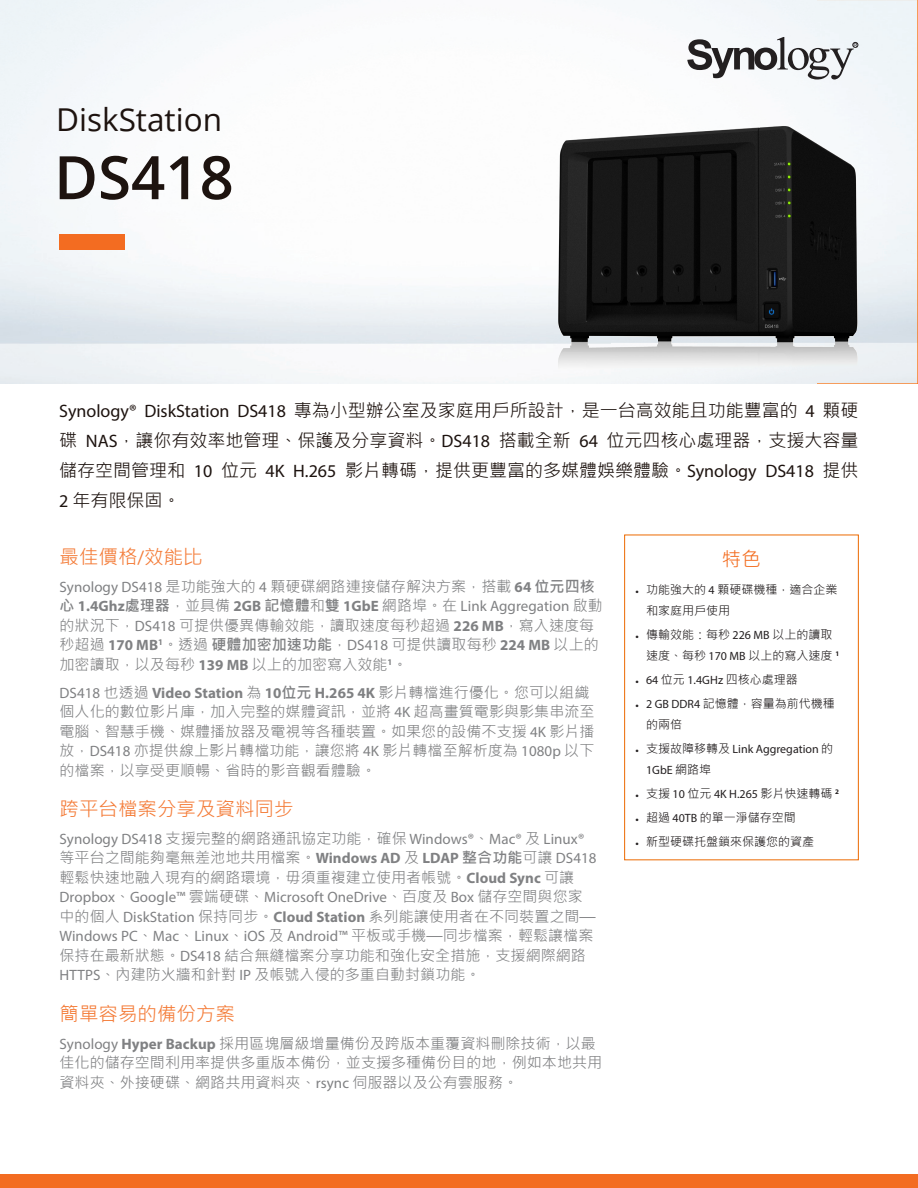
<style>
.page{position:relative;width:918px;height:1188px;background:#fff}
.page>*{position:absolute;margin:0;border:0;box-sizing:border-box;transform-origin:0 0}
.Model_Name{font:600 60px "Open Sans";color:#1d130f}
.Product_Type{font:31.5px "Open Sans";color:#1d130f}
.Chapter_Title_1{font:19.5px "Microsoft Jheng Hei";color:#f47b37}
.Selling_Title{font:19.5px "Microsoft Jheng Hei";color:#f36d20}
.Introduction{font:18px/30px "Microsoft Jheng Hei";color:#1d130f;text-align:justify}
.Body_Content{font:15px/19.5px "Microsoft Jheng Hei";letter-spacing:.005em;color:#808183}
.t1{font:12px/21px "Microsoft Jheng Hei";color:#231f20}
.t2{font:12px/21px "Myriad Pro";color:#231f20}
.s1{font-family:"Myriad Pro"}
.s2{font-family:"Myriad Pro";font-weight:700}
.s3{font-weight:700}
.s4{font-family:"Microsoft Jheng Hei"}
</style>
<div class="page">
<div style="left:0;top:1174px;width:918px;height:14px;background:#f36c21"></div>
<svg style="left:687px;top:37px;width:171px;height:43px"></svg>
<div style="left:59px;top:234px;width:66px;height:16px;background:#f36c21"></div>
<div style="left:624px;top:535px;width:235px;height:325px;border:1px solid #ec6900"></div>
<img style="left:557px;top:124px;width:301px;height:253px">
<p class="Product_Type" style="left:56px;top:98px;width:167px">DiskStation</p>
<p class="Model_Name" style="left:54px;top:136px;width:181px">DS418</p>
<p class="Introduction" style="left:59px;top:396px;width:801px"><span class="s1">Synology® DiskStation DS418</span> 專為小型辦公室及家庭用戶所設計，是一台高效能且功能豐富的 <span class="s1">4</span> 顆硬碟 <span class="s1">NAS</span>，讓你有效率地管理、保護及分享資料。<span class="s1">DS418</span> 搭載全新 <span class="s1">64</span> 位元四核心處理器，支援大容量儲存空間管理和 <span class="s1">10</span> 位元 <span class="s1">4K H.265</span> 影片轉碼，提供更豐富的多媒體娛樂體驗。<span class="s1">Synology DS418</span> 提供<span class="s1">2</span> 年有限保固。</p>
<p class="Chapter_Title_1" style="left:60px;top:544px;width:145px">最佳價格<span class="s1">/</span>效能比</p>
<p class="Body_Content" style="left:60px;top:576px;width:545px"><span class="s1">Synology DS418</span> 是功能強大的 <span class="s1">4</span> 顆硬碟網路連接儲存解決方案，搭載 <span class="s2">64</span> <span class="s3">位元四核心</span> <span class="s2">1.4Ghz</span><span class="s3">處理器</span>，並具備 <span class="s2">2GB</span> <span class="s3">記憶體</span>和<span class="s3">雙</span> <span class="s2">1GbE</span> 網路埠。在 <span class="s1">Link Aggregation</span> 啟動的狀況下，<span class="s1">DS418</span> 可提供優異傳輸效能，讀取速度每秒超過 <span class="s2">226 MB</span>，寫入速度每秒超過 <span class="s2">170 MB</span><sup>1</sup>。透過<span class="s3">硬體加密加速功能</span>，<span class="s1">DS418</span> 可提供讀取每秒 <span class="s2">224 MB</span> 以上的加密讀取，以及每秒 <span class="s2">139 MB</span> 以上的加密寫入效能<sup>1</sup>。</p>
<p class="Body_Content" style="left:60px;top:682px;width:536px"><span class="s1">DS418</span> 也透過 <span class="s2">Video Station</span> 為 <span class="s2">10</span><span class="s3">位元</span> <span class="s2">H.265 4K</span> 影片轉檔進行優化。您可以組織個人化的數位影片庫，加入完整的媒體資訊，並將 <span class="s1">4K</span> 超高畫質電影與影集串流至電腦、智慧手機、媒體播放器及電視等各種裝置。如果您的設備不支援 <span class="s1">4K</span> 影片播放，<span class="s1">DS418</span> 亦提供線上影片轉檔功能，讓您將 <span class="s1">4K</span> 影片轉檔至解析度為 <span class="s1">1080p</span> 以下的檔案，以享受更順暢、省時的影音觀看體驗。</p>
<p class="Chapter_Title_1" style="left:60px;top:797px;width:236px">跨平台檔案分享及資料同步</p>
<p class="Body_Content" style="left:60px;top:829px;width:539px"><span class="s1">Synology DS418</span> 支援完整的網路通訊協定功能，確保 <span class="s1">Windows®</span>、<span class="s1">Mac®</span> 及 <span class="s1">Linux®</span>等平台之間能夠毫無差池地共用檔案。<span class="s2">Windows AD</span> 及 <span class="s2">LDAP</span> <span class="s3">整合功能</span>可讓 <span class="s1">DS418</span>輕鬆快速地融入現有的網路環境，毋須重複建立使用者帳號。<span class="s2">Cloud Sync</span> 可讓<span class="s1">Dropbox</span>、<span class="s1">Google™</span> 雲端硬碟、<span class="s1">Microsoft OneDrive</span>、百度及 <span class="s1">Box</span> 儲存空間與您家中的個人 <span class="s1">DiskStation</span> 保持同步。<span class="s2">Cloud Station</span> 系列能讓使用者在不同裝置之間— <span class="s1">Windows PC</span>、<span class="s1">Mac</span>、<span class="s1">Linux</span>、<span class="s1">iOS</span> 及 <span class="s1">Android™</span> 平板或手機—同步檔案，輕鬆讓檔案保持在最新狀態。<span class="s1">DS418</span> 結合無縫檔案分享功能和強化安全措施，支援網際網路<span class="s1">HTTPS</span>、內建防火牆和針對 <span class="s1">IP</span> 及帳號入侵的多重自動封鎖功能。</p>
<p class="Chapter_Title_1" style="left:60px;top:1001px;width:177px">簡單容易的備份方案</p>
<p class="Body_Content" style="left:60px;top:1034px;width:544px"><span class="s1">Synology</span> <span class="s2">Hyper Backup</span> 採用區塊層級增量備份及跨版本重覆資料刪除技術，以最佳化的儲存空間利用率提供多重版本備份，並支援多種備份目的地，例如本地共用資料夾、外接硬碟、網路共用資料夾、<span class="s1">rsync</span> 伺服器以及公有雲服務。</p>
<p class="Selling_Title" style="left:722px;top:546px;width:40px">特色</p>
<p class="t1" style="left:646px;top:579px;width:193px;text-indent:-11px"><span class="s1">•</span> 功能強大的 <span class="s1">4</span> 顆硬碟機種，適合企業和家庭用戶使用</p>
<p class="t1" style="left:646px;top:624px;width:195px;text-indent:-11px"><span class="s1">•</span> 傳輸效能：每秒 <span class="s1">226 MB</span> 以上的讀取速度、每秒 <span class="s1">170 MB</span> 以上的寫入速度 <sup>1</sup></p>
<p class="t2" style="left:635px;top:669px;width:164px">• 64 <span class="s4">位元</span> 1.4GHz <span class="s4">四核心處理器</span></p>
<p class="t1" style="left:646px;top:693px;width:190px;text-indent:-11px"><span class="s1">• 2 GB DDR4</span> 記憶體，容量為前代機種的兩倍</p>
<p class="t2" style="left:646px;top:738px;width:189px;text-indent:-11px">• <span class="s4">支援故障移轉及</span> Link Aggregation <span class="s4">的<br></span>1GbE <span class="s4">網路埠</span></p>
<p class="t2" style="left:635px;top:783px;width:205px">• <span class="s4">支援</span> 10 <span class="s4">位元</span> 4K H.265 <span class="s4">影片快速轉碼</span> <sup>2</sup></p>
<p class="t1" style="left:635px;top:807px;width:162px"><span class="s1">•</span> 超過 <span class="s1">40TB</span> 的單一淨儲存空間</p>
<p class="t1" style="left:635px;top:831px;width:180px"><span class="s1">•</span> 新型硬碟托盤鎖來保護您的資產</p>
</div>
